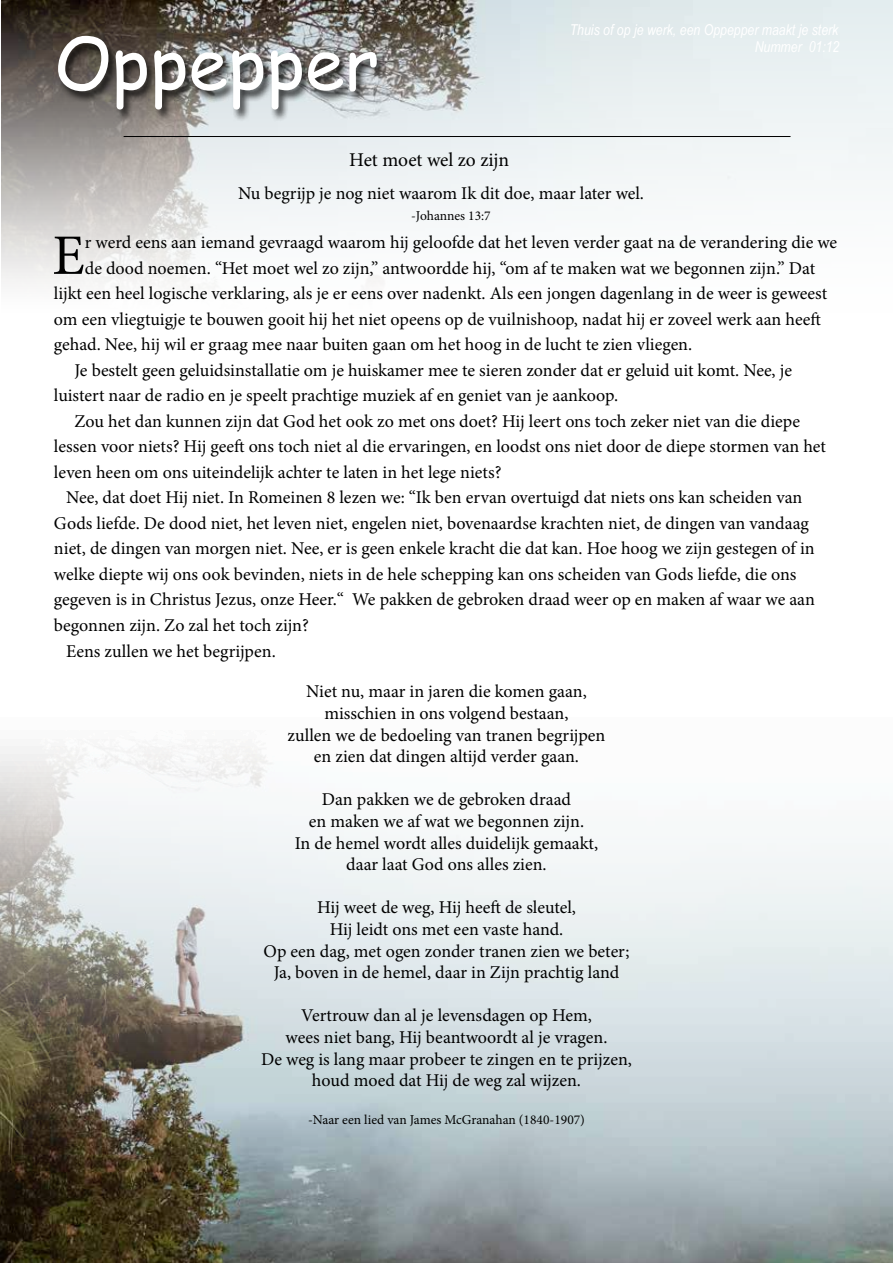
<style>
.page{position:relative;width:893px;height:1263px;background:#fff}
.page>*{position:absolute;margin:0;border:0;box-sizing:border-box;transform-origin:0 0}
.t1{font:72px "Comic Sans MS";color:#fff}
.t2{font:57.3px "Minion Pro";color:#000}
.t3{font:19.5px "Minion Pro";color:#000}
.t4{font:18px/21.6px "Minion Pro";color:#000;text-align:center}
.t5{font:italic 15px "Arial Narrow";color:#fff}
.t6{font:13.5px "Minion Pro";color:#000}
</style>
<div class="page">
<img style="left:2px;top:0;width:891px;height:284px">
<div style="left:56px;top:36px;width:332px;height:86px;background:#000;opacity:.75"></div>
<hr style="left:124px;top:136px;width:666px;height:1px;background:#000">
<img style="left:0;top:746px;width:893px;height:517px">
<h1 class="t1" style="left:54px;top:10px;width:327px">Oppepper</h1>
<p class="t5" style="left:570px;top:19px;width:270px">Thuis of op je werk, een Oppepper maakt je sterk</p>
<p class="t3" style="left:349px;top:146px;width:161px">Het moet wel zo zijn</p>
<p class="t4" style="left:238px;top:183px;width:407px">Nu begrijp je nog niet waarom Ik dit doe, maar later wel.</p>
<p class="t6" style="left:411px;top:207px;width:81px">-Johannes 13:7</p>
<h2 class="t2" style="left:52px;top:217px;width:34px">E</h2>
<p class="t4" style="left:85px;top:232px;width:754px">r werd eens aan iemand gevraagd waarom hij geloofde dat het leven verder gaat na de verandering die we</p>
<p class="t4" style="left:85px;top:257px;width:732px">de dood noemen. “Het moet wel zo zijn,” antwoordde hij, “om af te maken wat we begonnen zijn.” Dat</p>
<p class="t4" style="left:54px;top:283px;width:775px">lijkt een heel logische verklaring, als je er eens over nadenkt. Als een jongen dagenlang in de weer is geweest</p>
<p class="t4" style="left:54px;top:308px;width:768px">om een vliegtuigje te bouwen gooit hij het niet opeens op de vuilnishoop, nadat hij er zoveel werk aan heeft</p>
<p class="t4" style="left:54px;top:334px;width:640px">gehad. Nee, hij wil er graag mee naar buiten gaan om het hoog in de lucht te zien vliegen.</p>
<p class="t4" style="left:74px;top:359px;width:719px">Je bestelt geen geluidsinstallatie om je huiskamer mee te sieren zonder dat er geluid uit komt. Nee, je</p>
<p class="t4" style="left:54px;top:385px;width:566px">luistert naar de radio en je speelt prachtige muziek af en geniet van je aankoop.</p>
<p class="t4" style="left:74px;top:410px;width:727px">Zou het dan kunnen zijn dat God het ook zo met ons doet? Hij leert ons toch zeker niet van die diepe</p>
<p class="t4" style="left:54px;top:436px;width:774px">lessen voor niets? Hij geeft ons toch niet al die ervaringen, en loodst ons niet door de diepe stormen van het</p>
<p class="t4" style="left:54px;top:461px;width:449px">leven heen om ons uiteindelijk achter te laten in het lege niets?</p>
<p class="t4" style="left:66px;top:487px;width:737px">Nee, dat doet Hij niet. In Romeinen 8 lezen we: “Ik ben ervan overtuigd dat niets ons kan scheiden van</p>
<p class="t4" style="left:54px;top:512px;width:756px">Gods liefde. De dood niet, het leven niet, engelen niet, bovenaardse krachten niet, de dingen van vandaag</p>
<p class="t4" style="left:54px;top:538px;width:762px">niet, de dingen van morgen niet. Nee, er is geen enkele kracht die dat kan. Hoe hoog we zijn gestegen of in</p>
<p class="t4" style="left:54px;top:563px;width:744px">welke diepte wij ons ook bevinden, niets in de hele schepping kan ons scheiden van Gods liefde, die ons</p>
<p class="t4" style="left:54px;top:589px;width:762px">gegeven is in Christus Jezus, onze Heer.“ We pakken de gebroken draad weer op en maken af waar we aan</p>
<p class="t4" style="left:54px;top:614px;width:256px">begonnen zijn. Zo zal het toch zijn?</p>
<p class="t4" style="left:66px;top:640px;width:211px">Eens zullen we het begrijpen.</p>
<p class="t4" style="left:287px;top:681px;width:319px">Niet nu, maar in jaren die komen gaan, misschien in ons volgend bestaan,<br>zullen we de bedoeling van tranen begrijpen en zien dat dingen altijd verder gaan.</p>
<p class="t4" style="left:295px;top:789px;width:305px">Dan pakken we de gebroken draad<br>en maken we af wat we begonnen zijn.<br>In de hemel wordt alles duidelijk gemaakt, daar laat God ons alles zien.</p>
<p class="t4" style="left:263px;top:897px;width:368px">Hij weet de weg, Hij heeft de sleutel,<br>Hij leidt ons met een vaste hand.<br>Op een dag, met ogen zonder tranen zien we beter; Ja, boven in de hemel, daar in Zijn prachtig land</p>
<p class="t4" style="left:261px;top:1005px;width:372px">Vertrouw dan al je levensdagen op Hem,<br>wees niet bang, Hij beantwoordt al je vragen.<br>De weg is lang maar probeer te zingen en te prijzen, houd moed dat Hij de weg zal wijzen.</p>
<p class="t6" style="left:308px;top:1111px;width:278px">-Naar een lied van James McGranahan (1840-1907)</p>
</div>
